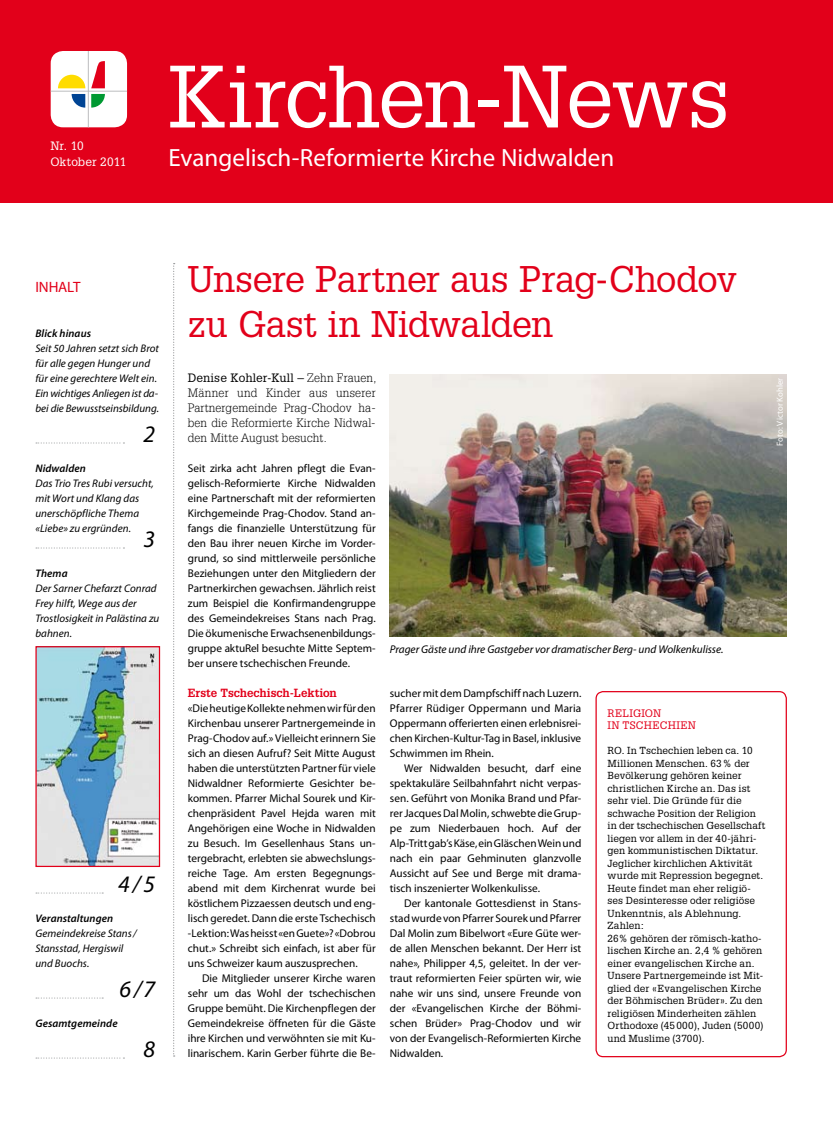
<style>
.page{position:relative;width:833px;height:1134px;background:#fff}
.page>*{position:absolute;margin:0;border:0;box-sizing:border-box;transform-origin:0 0}
.t1{font:86.25px "Glypha LT Std";letter-spacing:-.01em;color:#fff}
.t2{font:36.25px/45px "Glypha LT Std";letter-spacing:-.015em;color:#e2001a}
.t3{font:25px "Myriad Pro";color:#fff}
.t4{font:italic 23.75px "Myriad Pro";color:#000}
.t5{font:15px "Myriad Pro";color:#e2001a}
.t6{font:300 11.88px/15px "Glypha LT Std";letter-spacing:.01em;color:#000;text-align:justify}
.t7{font:11.88px/16.2px "Glypha LT Std";letter-spacing:.005em;color:#fff}
.t8{font:700 11.5px "Glypha LT Std";color:#e2001a}
.t9{font:11.25px/15px "Myriad Pro";color:#000;text-align:justify}
.t10{font:italic 11.25px "Myriad Pro";letter-spacing:-.005em;color:#000}
.t11{font:italic 11px/15px "Myriad Pro";letter-spacing:.005em;color:#000}
.t12{font:italic 600 11px "Myriad Pro";letter-spacing:.01em;color:#000}
.t13{font:10.62px/12.5px "Glypha LT Std";letter-spacing:.04em;color:#e2001a}
.t14{font:10px/12.5px "Glypha LT Std";letter-spacing:.01em;color:#000}
.t15{font:8.75px "Myriad Pro";letter-spacing:.005em;color:#fff}
.s1{font-weight:400}
</style>
<div class="page">
<div style="left:0;top:0;width:833px;height:202px;background:#e2001a"></div>
<svg style="left:173px;top:263px;width:2px;height:794px"></svg>
<svg style="left:36px;top:442px;width:88px;height:2px"></svg>
<svg style="left:36px;top:547px;width:88px;height:2px"></svg>
<svg style="left:36px;top:892px;width:67px;height:2px"></svg>
<svg style="left:36px;top:997px;width:67px;height:2px"></svg>
<svg style="left:36px;top:1057px;width:88px;height:2px"></svg>
<img style="left:37px;top:648px;width:121px;height:217px">
<div style="left:35px;top:646px;width:125px;height:221px;border:1px solid #e2001a"></div>
<img style="left:390px;top:374px;width:397px;height:263px">
<div style="left:595px;top:691px;width:192px;height:366px;border:1px solid #e2001a;border-radius:7px"></div>
<div style="left:51px;top:51px;width:76px;height:76px;background:#fff;border-radius:12px"></div>
<svg style="left:58px;top:75px;width:27px;height:13px"></svg>
<svg style="left:91px;top:94px;width:14px;height:14px"></svg>
<svg style="left:72px;top:94px;width:13px;height:14px"></svg>
<svg style="left:91px;top:61px;width:14px;height:27px"></svg>
<hr style="left:88px;top:51px;width:1px;height:76px;background:#bcbdbf">
<hr style="left:51px;top:91px;width:76px;height:1px;background:#bcbdbf">
<p class="t7" style="left:50px;top:137px;width:77px">Nr. 10<br>Oktober 2011</p>
<h1 class="t1" style="left:168px;top:45px;width:564px">Kirchen-News</h1>
<h3 class="t3" style="left:168px;top:142px;width:447px">Evangelisch-Reformierte Kirche Nidwalden</h3>
<h3 class="t5" style="left:35px;top:278px;width:13px">Inhalt</h3>
<p class="t12" style="left:35px;top:327px;width:57px">Blick hinaus</p>
<p class="t11" style="left:35px;top:341px;width:125px">Seit 50 Jahren setzt sich Brot für alle gegen Hunger und für eine gerechtere Welt ein.<br>Ein wichtiges Anliegen ist da&shy;bei die Bewusstseinsbildung.</p>
<h3 class="t4" style="left:144px;top:420px;width:13px">2</h3>
<p class="t12" style="left:35px;top:462px;width:52px">Nidwalden</p>
<p class="t11" style="left:35px;top:476px;width:120px">Das Trio Tres Rubi versucht, mit Wort und Klang das unerschöpfliche Thema «Liebe» zu ergründen.</p>
<h3 class="t4" style="left:144px;top:525px;width:13px">3</h3>
<p class="t12" style="left:35px;top:567px;width:34px">Thema</p>
<p class="t11" style="left:35px;top:581px;width:125px">Der Sarner Chefarzt Conrad<br>Frey hilft, Wege aus der<br>Trostlosigkeit in Palästina zu bahnen.</p>
<h3 class="t4" style="left:118px;top:870px;width:39px">4/5</h3>
<p class="t12" style="left:35px;top:912px;width:79px">Veranstaltungen</p>
<p class="t11" style="left:35px;top:926px;width:103px">Gemeindekreise Stans/<br>Stansstad, Hergiswil und Buochs.</p>
<h3 class="t4" style="left:120px;top:975px;width:37px">6/7</h3>
<p class="t12" style="left:35px;top:1017px;width:84px">Gesamtgemeinde</p>
<h3 class="t4" style="left:144px;top:1035px;width:13px">8</h3>
<h2 class="t2" style="left:188px;top:256px;width:550px">Unsere Partner aus Prag-Chodov zu Gast in Nidwalden</h2>
<p class="t6" style="left:188px;top:371px;width:190px"><span class="s1">Denise Kohler-Kull –</span> Zehn Frauen, Männer und Kinder aus unserer Partnergemeinde Prag-Chodov ha&shy;ben die Reformierte Kirche Nidwal&shy;den Mitte August besucht.</p>
<p class="t9" style="left:188px;top:461px;width:189px">Seit zirka acht Jahren pflegt die Evan&shy;gelisch-Reformierte Kirche Nidwalden eine Partnerschaft mit der reformierten Kirchgemeinde Prag-Chodov. Stand an&shy;fangs die finanzielle Unterstützung für den Bau ihrer neuen Kirche im Vorder&shy;grund, so sind mittlerweile persönliche Beziehungen unter den Mitgliedern der Partnerkirchen gewachsen. Jährlich reist zum Beispiel die Konfirmandengruppe des Gemeindekreises Stans nach Prag.<br>Die ökumenische Erwachsenenbildungs&shy;gruppe aktuRel besuchte Mitte Septem&shy;ber unsere tschechischen Freunde.</p>
<p class="t8" style="left:188px;top:686px;width:151px">Erste Tschechisch-Lektion</p>
<p class="t9" style="left:188px;top:701px;width:189px">«Die heutige Kollekte nehmen wir für den Kirchenbau unserer Partnergemeinde in Prag-Chodov auf.» Vielleicht erinnern Sie sich an diesen Aufruf? Seit Mitte August haben die unterstützten Partner für viele Nidwaldner Reformierte Gesichter be&shy;kommen. Pfarrer Michal Sourek und Kir&shy;chenpräsident Pavel Hejda waren mit Angehörigen eine Woche in Nidwalden zu Besuch. Im Gesellenhaus Stans un&shy;tergebracht, erlebten sie abwechslungs&shy;reiche Tage. Am ersten Begegnungs&shy;abend mit dem Kirchenrat wurde bei köstlichem Pizzaessen deutsch und eng&shy;lisch geredet. Dann die erste Tschechisch -Lektion: Was heisst «en Guete»? «Dobrou chut.» Schreibt sich einfach, ist aber für uns Schweizer kaum auszusprechen.</p>
<p class="t9" style="left:188px;top:971px;width:189px;text-indent:14px">Die Mitglieder unserer Kirche waren sehr um das Wohl der tschechischen Gruppe bemüht. Die Kirchenpflegen der Gemeindekreise öffneten für die Gäste ihre Kirchen und verwöhnten sie mit Ku&shy;linarischem. Karin Gerber führte die Be-</p>
<p class="t10" style="left:390px;top:642px;width:335px">Prager Gäste und ihre Gastgeber vor dramatischer Berg- und Wolkenkulisse.</p>
<p class="t9" style="left:390px;top:686px;width:193px">sucher mit dem Dampfschiff nach Luzern.<br>Pfarrer Rüdiger Oppermann und Maria Oppermann offerierten einen erlebnisrei&shy;chen Kirchen-Kultur-Tag in Basel, inklusive Schwimmen im Rhein.</p>
<p class="t9" style="left:390px;top:761px;width:193px;text-indent:14px">Wer Nidwalden besucht, darf eine spektakuläre Seilbahnfahrt nicht verpas&shy;sen. Geführt von Monika Brand und Pfar&shy;rer Jacques Dal Molin, schwebte die Grup&shy;pe zum Niederbauen hoch. Auf der Alp-Tritt gab’s Käse, ein Gläschen Wein und nach ein paar Gehminuten glanzvolle Aussicht auf See und Berge mit drama&shy;tisch inszenierter Wolkenkulisse.</p>
<p class="t9" style="left:390px;top:896px;width:193px;text-indent:14px">Der kantonale Gottesdienst in Stans&shy;stad wurde von Pfarrer Sourek und Pfarrer Dal Molin zum Bibelwort «Eure Güte wer&shy;de allen Menschen bekannt. Der Herr ist nahe», Philipper 4,5, geleitet. In der ver&shy;traut reformierten Feier spürten wir, wie nahe wir uns sind, unsere Freunde von der «Evangelischen Kirche der Böhmi&shy;schen Brüder» Prag-Chodov und wir von der Evangelisch-Reformierten Kirche Nidwalden.</p>
<p class="t13" style="left:607px;top:706px;width:88px">Religion<br>in Tschechien</p>
<p class="t14" style="left:607px;top:744px;width:159px">RO. In Tschechien leben ca. 10<br>Millionen Menschen. 63% der<br>Bevölkerung gehören keiner christlichen Kirche an. Das ist sehr viel. Die Gründe für die schwache Position der Religion in der tschechischen Gesellschaft liegen vor allem in der 40-jähri&shy;gen kommunistischen Diktatur.<br>Jeglicher kirchlichen Aktivität wurde mit Repression begegnet.<br>Heute findet man eher religiö&shy;ses Desinteresse oder religiöse<br>Unkenntnis, als Ablehnung.<br>Zahlen:<br>26% gehören der römisch-katho&shy;lischen Kirche an. 2,4 % gehören einer evangelischen Kirche an.<br>Unsere Partnergemeinde ist Mit&shy;glied der «Evangelischen Kirche der Böhmischen Brüder». Zu den religiösen Minderheiten zählen<br>Orthodoxe (45000), Juden (5000) und Muslime (3700).</p>
<p class="t15" style="left:774px;top:446px;width:70px;rotate:-90deg">Foto: Victor Kohler</p>
</div>
